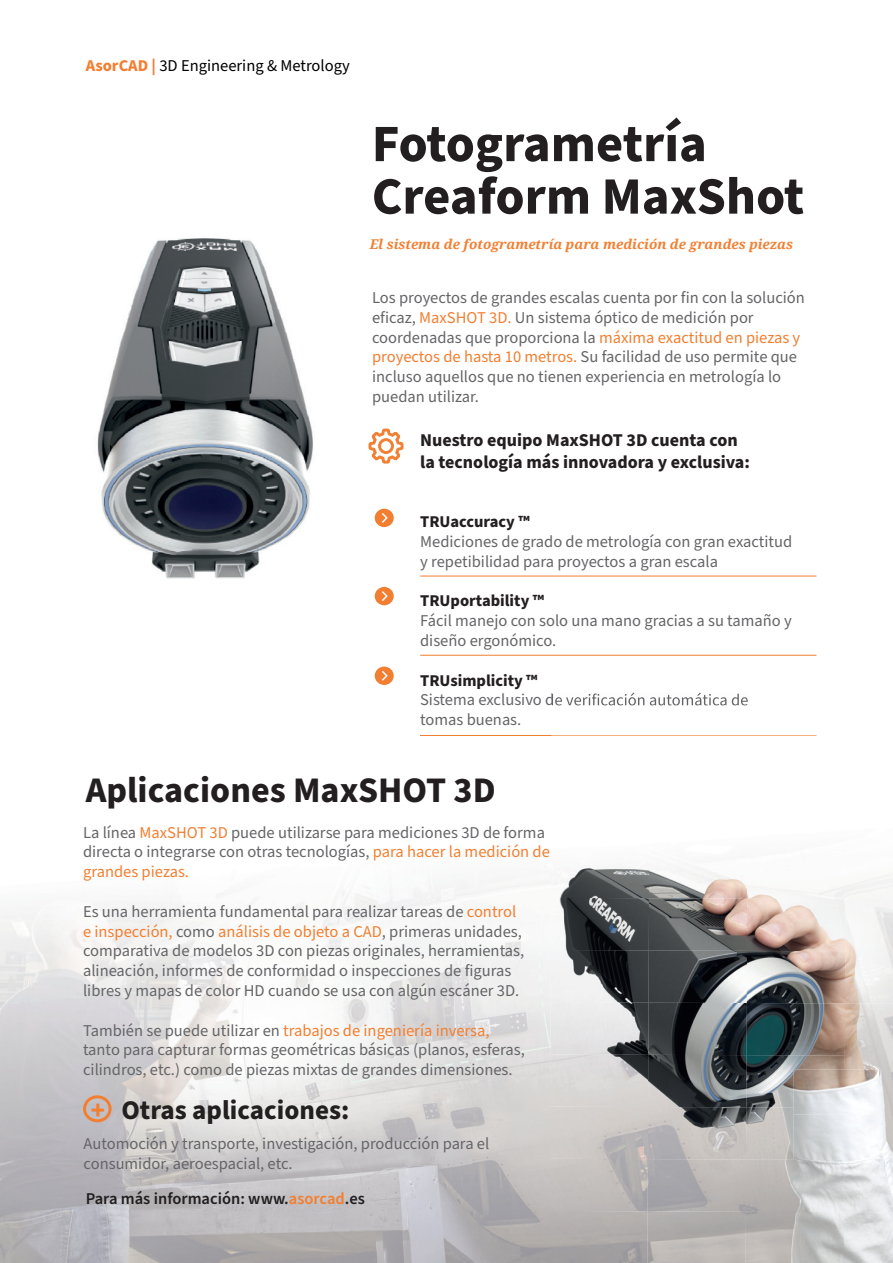
<style>
.page{position:relative;width:893px;height:1263px;background:#fff}
.page>*{position:absolute;margin:0;border:0;box-sizing:border-box;transform-origin:0 0}
.t1{font:700 52.5px/52.5px "Source Sans Pro";color:#231f20}
.t2{font:700 36px "Source Sans Pro";color:#231f20}
.t3{font:700 27px "Source Sans Pro";color:#231f20}
.t4{font:700 18px/21.6px "Source Sans Pro";color:#231f20}
.t5{font:16.5px/19.8px "Source Sans Pro";color:#656568}
.t6{font:700 16.5px "Source Sans Pro";color:#231f20}
.t7{font:600 16.5px "Source Sans Pro";color:#231f20}
.t8{font:16.5px "Source Sans Pro";color:#000001}
.t9{font:italic 700 13.5px "Droid Serif";color:#f27f31}
.s1{font-weight:700;color:#f27f31}
.s2{color:#f27f31}
</style>
<div class="page">
<svg style="left:420px;top:575px;width:397px;height:2px"></svg>
<img style="left:0;top:902px;width:157px;height:308px">
<img style="left:157px;top:893px;width:158px;height:317px">
<img style="left:374px;top:586px;width:256px;height:99px">
<img style="left:315px;top:882px;width:158px;height:328px">
<img style="left:473px;top:879px;width:77px;height:278px">
<img style="left:473px;top:1157px;width:77px;height:106px">
<img style="left:0;top:1210px;width:473px;height:53px">
<div style="left:375px;top:509px;width:19px;height:18px;background:#f27f31;border-radius:50%"></div>
<svg style="left:382px;top:513px;width:6px;height:10px"></svg>
<div style="left:375px;top:587px;width:19px;height:18px;background:#f27f31;border-radius:50%"></div>
<svg style="left:382px;top:591px;width:6px;height:10px"></svg>
<svg style="left:375px;top:666px;width:19px;height:19px"></svg>
<svg style="left:380px;top:669px;width:9px;height:13px"></svg>
<img style="left:97px;top:238px;width:216px;height:341px">
<hr style="left:420px;top:576px;width:396px;height:1px;background:#f27f31">
<hr style="left:420px;top:655px;width:396px;height:1px;background:#f27f31">
<hr style="left:420px;top:735px;width:396px;height:1px;background:#f27f31">
<div style="left:83px;top:1095px;width:29px;height:27px;border:3px solid #f27f31;border-radius:50%"></div>
<img style="left:844px;top:874px;width:49px;height:337px">
<img style="left:550px;top:866px;width:296px;height:190px">
<img style="left:550px;top:1054px;width:295px;height:52px">
<img style="left:550px;top:1106px;width:294px;height:105px">
<img style="left:550px;top:1211px;width:343px;height:52px">
<img style="left:552px;top:692px;width:196px;height:14px">
<img style="left:552px;top:735px;width:264px;height:1px">
<img style="left:794px;top:1069px;width:85px;height:91px">
<svg style="left:369px;top:428px;width:34px;height:36px"></svg>
<p class="t8" style="left:86px;top:55px;width:266px"><span class="s1">AsorCAD |</span> 3D Engineering &amp; Metrology</p>
<h1 class="t1" style="left:372px;top:119px;width:434px">Fotogrametría<br>Creaform MaxShot</h1>
<p class="t9" style="left:370px;top:235px;width:425px">El sistema de fotogrametría para medición de grandes piezas</p>
<p class="t5" style="left:372px;top:288px;width:434px">Los proyectos de grandes escalas cuenta por fin con la solución eficaz, <span class="s2">MaxSHOT 3D.</span> Un sistema óptico de medición por coordenadas que proporciona la <span class="s2">máxima exactitud en piezas y proyectos de hasta 10 metros.</span> Su facilidad de uso permite que incluso aquellos que no tienen experiencia en metrología lo puedan utilizar.</p>
<p class="t4" style="left:420px;top:430px;width:331px">Nuestro equipo MaxSHOT 3D cuenta con la tecnología más innovadora y exclusiva:</p>
<p class="t6" style="left:420px;top:510px;width:111px">TRUaccuracy ™</p>
<p class="t5" style="left:420px;top:532px;width:374px">Mediciones de grado de metrología con gran exactitud y repetibilidad para proyectos a gran escala</p>
<p class="t6" style="left:420px;top:590px;width:125px">TRUportability ™</p>
<p class="t5" style="left:420px;top:611px;width:373px">Fácil manejo con solo una mano gracias a su tamaño y diseño ergonómico.</p>
<p class="t6" style="left:420px;top:669px;width:119px">TRUsimplicity ™</p>
<p class="t5" style="left:420px;top:710px;width:103px">tomas buenas.</p>
<h2 class="t2" style="left:86px;top:766px;width:411px">Aplicaciones MaxSHOT 3D</h2>
<p class="t5" style="left:83px;top:823px;width:468px">La línea <span class="s2">MaxSHOT 3D</span> puede utilizarse para mediciones 3D de forma directa o integrarse con otras tecnologías, <span class="s2">para hacer la medición de grandes piezas.</span></p>
<p class="t5" style="left:83px;top:902px;width:443px">Es una herramienta fundamental para realizar tareas de <span class="s2">control e inspección,</span> como <span class="s2">análisis de objeto a CAD</span>, primeras unidades, comparativa de modelos 3D con piezas originales, herramientas, alineación, informes de conformidad o inspecciones de figuras libres y mapas de color HD cuando se usa con algún escáner 3D.</p>
<p class="t5" style="left:83px;top:1021px;width:443px">También se puede utilizar en <span class="s2">trabajos de ingeniería inversa, </span>tanto para capturar formas geométricas básicas (planos, esferas, cilindros, etc.) como de piezas mixtas de grandes dimensiones.</p>
<h3 class="t3" style="left:91px;top:1092px;width:260px"><span class="s2">+</span> Otras aplicaciones:</h3>
<p class="t5" style="left:84px;top:1134px;width:407px">Automoción y transporte, investigación, producción para el consumidor, aeroespacial, etc.</p>
<p class="t7" style="left:86px;top:1187px;width:281px">Para más información: www.<span class="s2">asorcad</span>.es</p>
</div>
